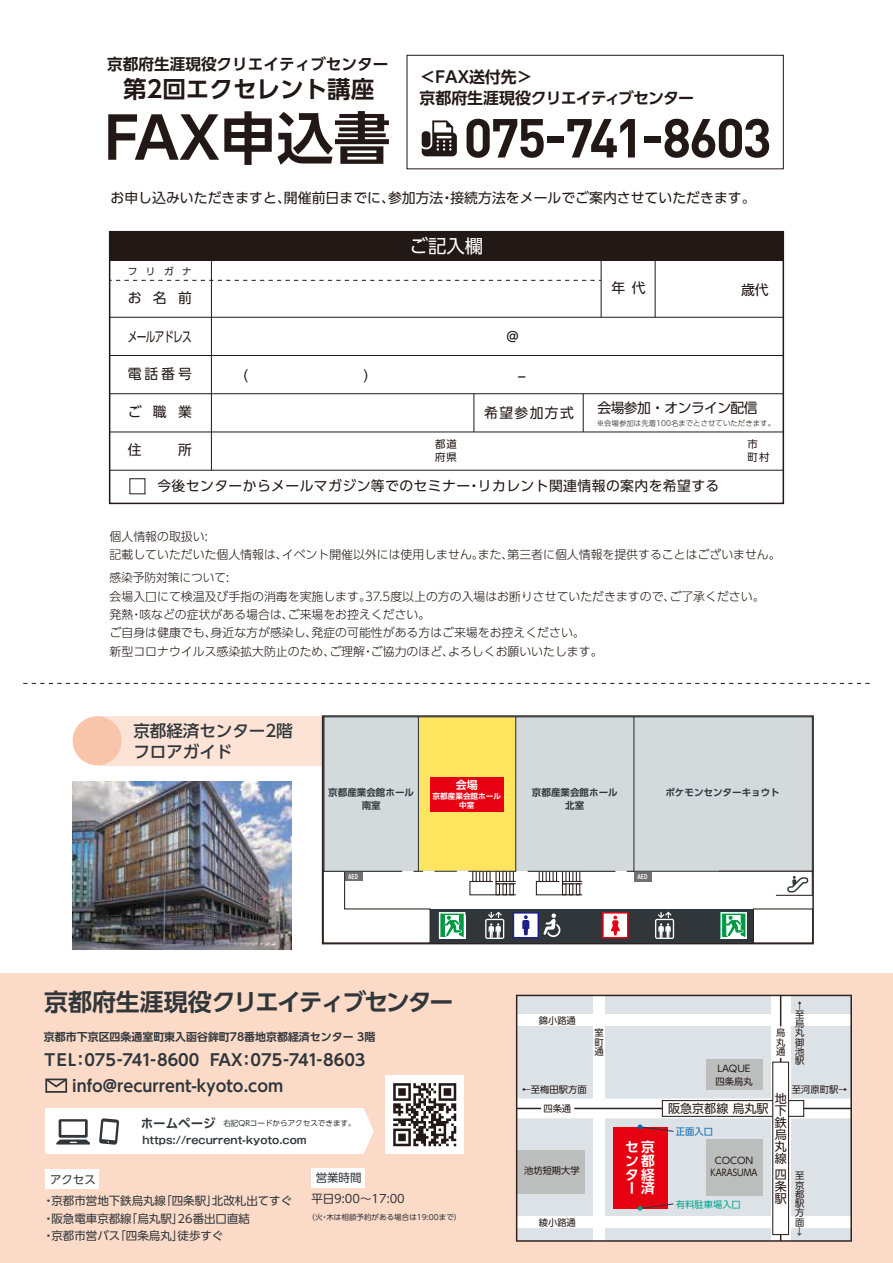
<style>
.page{position:relative;width:893px;height:1263px;background:#fff}
.page>*{position:absolute;margin:0;border:0;box-sizing:border-box;transform-origin:0 0}
.t1{font:700 56.85px "UD Shin Go Pr 6 N De";color:#221815}
.t2{font:700 54px "DIN";letter-spacing:-.04em;color:#221815}
.t3{font:700 24px "UD Shin Go Pr 6 N De";letter-spacing:-.09em;color:#30363a}
.t4{font:700 23.55px "UD Shin Go Pr 6 N De";color:#221815}
.t5{font:18.45px "UD Shin Go Pr 6 N";color:#fff}
.t6{font:500 16.5px/21.1px "UD Shin Go Pr 6 N";color:#30363a}
.t7{font:700 16.05px "UD Shin Go Pr 6 N De";color:#30363a}
.t8{font:700 15.9px/21.3px "UD Shin Go Pr 6 N De";color:#221815}
.t9{font:700 15.6px "UD Shin Go Pr 6 N De";color:#221815}
.t10{font:13.8px "UD Shin Go Pr 6 N";color:#221815}
.t11{font:13.8px "UD Shin Go Pr 6 N";letter-spacing:.03em;color:#221815}
.t12{font:13.8px "UD Shin Go Pr 6 N";letter-spacing:-.045em;color:#221815}
.t13{font:13.8px "UD Shin Go Pr 6 N";letter-spacing:-.06em;color:#221815;scale:.7 1}
.t14{font:13.8px "UD Shin Go Pr 6 N";color:#221815;scale:2 1}
.t15{font:700 13.65px/13.6px "UD Shin Go Pr 6 N De";color:#fff;text-align:justify}
.t16{font:12px/12px "UD Shin Go Pr 6 N";color:#221815;text-align:justify}
.t17{font:300 11.85px/18.3px "UD Shin Go Pr 6 N";color:#221815}
.t18{font:11.4px/17.5px "UD Shin Go Pr 6 N";color:#30363a}
.t19{font:700 10.95px "UD Shin Go Pr 6 N De";color:#30363a}
.t20{font:700 10.95px "UD Shin Go Pr 6 N De";color:#fff}
.t21{font:700 10.5px "Gothic MB101 Pr 6 N De";color:#30363a}
.t22{font:10.35px/12.8px "UD Shin Go Pr 6 N";color:#221815}
.t23{font:700 9.6px/13px "UD Shin Go Pr 6 N De";color:#30363a;text-align:center}
.t24{font:9.6px "UD Shin Go Pr 6 N";color:#221815}
.t25{font:9.3px/9.3px "UD Shin Go Pr 6 N";color:#221815;text-align:justify}
.t26{font:9.3px "UD Shin Go Pr 6 N";color:#00a38e}
.t27{font:9.3px "UD Shin Go Pr 6 N";color:#0065b2}
.t28{font:9.3px "Koz Go Pr 6 N";color:#221815}
.t29{font:700 7.65px/9px "UD Shin Go Pr 6 N De";color:#fff;text-align:center}
.t30{font:7.5px "UD Shin Go Pr 6 N";color:#30363a}
.t31{font:300 7.5px "UD Shin Go Pr 6 N";color:#221815}
.t32{font:6px "UD Shin Go C Osiz Pr 6 N De B";color:#fff}
.s1{font-family:"UD Shin Go Pr 6 N De";font-weight:700;font-size:12.45px}
</style>
<div class="page">
<div style="left:97px;top:716px;width:231px;height:49px;background:#fce3d6"></div>
<div style="left:73px;top:716px;width:49px;height:49px;background:#f8c5aa;border-radius:50%"></div>
<div style="left:0;top:974px;width:893px;height:289px;background:#fbdac8"></div>
<div style="left:110px;top:232px;width:673px;height:29px;background:#221815"></div>
<svg style="left:516px;top:995px;width:336px;height:247px;fill:#dde2e6"></svg>
<div style="left:109px;top:231px;width:675px;height:273px;border:2px solid #221815"></div>
<svg style="left:110px;top:280px;width:491px;height:1px"></svg>
<hr style="left:211px;top:261px;width:1px;height:209px;background:#221815">
<hr style="left:110px;top:317px;width:673px;height:1px;background:#221815">
<hr style="left:110px;top:355px;width:673px;height:1px;background:#221815">
<hr style="left:110px;top:393px;width:673px;height:1px;background:#221815">
<hr style="left:110px;top:432px;width:673px;height:1px;background:#221815">
<hr style="left:110px;top:470px;width:673px;height:1px;background:#221815">
<hr style="left:601px;top:261px;width:1px;height:56px;background:#221815">
<hr style="left:655px;top:261px;width:1px;height:56px;background:#221815">
<hr style="left:474px;top:394px;width:1px;height:38px;background:#221815">
<hr style="left:583px;top:394px;width:1px;height:38px;background:#221815">
<svg style="left:23px;top:683px;width:847px;height:1px"></svg>
<svg style="left:422px;top:120px;width:35px;height:36px"></svg>
<div style="left:407px;top:55px;width:376px;height:114px;border:1px solid #221815"></div>
<svg style="left:322px;top:715px;width:492px;height:229px"></svg>
<div style="left:430px;top:909px;width:323px;height:34px;background:#30363a"></div>
<svg style="left:655px;top:911px;width:19px;height:28px"></svg>
<svg style="left:602px;top:912px;width:26px;height:26px"></svg>
<div style="left:632px;top:716px;width:181px;height:156px;background:#d4d9dc;border:1px solid #30363a"></div>
<div style="left:323px;top:716px;width:310px;height:156px;background:#ffe55f;border:1px solid #30363a"></div>
<div style="left:753px;top:908px;width:60px;height:35px;background:#fff"></div>
<div style="left:46px;top:1170px;width:53px;height:19px;background:#fff"></div>
<div style="left:311px;top:1168px;width:54px;height:20px;background:#fff"></div>
<svg style="left:45px;top:1078px;width:22px;height:15px"></svg>
<div style="left:386px;top:1075px;width:78px;height:79px;background:#fff"></div>
<svg style="left:393px;top:1083px;width:63px;height:63px"></svg>
<div style="left:45px;top:1108px;width:319px;height:46px;background:#fff"></div>
<svg style="left:364px;top:1109px;width:10px;height:44px"></svg>
<svg style="left:56px;top:1119px;width:34px;height:25px"></svg>
<svg style="left:99px;top:1118px;width:20px;height:27px"></svg>
<div style="left:634px;top:872px;width:17px;height:9px;background:#727171"></div>
<svg style="left:718px;top:870px;width:95px;height:68px"></svg>
<img style="left:73px;top:782px;width:219px;height:167px">
<div style="left:130px;top:478px;width:15px;height:16px;border:1px solid #221815"></div>
<div style="left:323px;top:716px;width:96px;height:156px;background:#d4d9dc;border:1px solid #30363a"></div>
<div style="left:515px;top:716px;width:119px;height:156px;background:#d4d9dc;border:1px solid #30363a"></div>
<div style="left:430px;top:777px;width:73px;height:34px;background:#e60012"></div>
<svg style="left:615px;top:870px;width:12px;height:2px"></svg>
<svg style="left:322px;top:870px;width:261px;height:74px"></svg>
<h3 class="t9" style="left:107px;top:52px;width:283px">京都府生涯現役クリエイティブセンター</h3>
<h3 class="t4" style="left:123px;top:70px;width:253px">第2回エクセレント講座</h3>
<h1 class="t1" style="left:105px;top:92px;width:287px">FAX申込書</h1>
<h3 class="t8" style="left:419px;top:66px;width:276px">＜FAX送付先＞<br>京都府生涯現役クリエイティブセンター</h3>
<h2 class="t2" style="left:464px;top:103px;width:310px">075-741-8603</h2>
<p class="t10" style="left:111px;top:186px;width:647px">お申し込みいただきますと、開催前日までに、参加方法・接続方法をメールでご案内させていただきます。</p>
<p class="t24" style="left:128px;top:264px;width:66px">フリガナ</p>
<p class="t10" style="left:128px;top:287px;width:66px">お名前</p>
<p class="t13" style="left:128px;top:325px;width:93px">メールアドレス</p>
<p class="t10" style="left:128px;top:363px;width:66px">電話番号</p>
<p class="t10" style="left:128px;top:401px;width:66px">ご職業</p>
<p class="t10" style="left:128px;top:439px;width:15px">住</p>
<p class="t10" style="left:178px;top:439px;width:15px">所</p>
<h3 class="t5" style="left:410px;top:231px;width:75px">ご記入欄</h3>
<p class="t10" style="left:506px;top:325px;width:14px">@</p>
<p class="t14" style="left:518px;top:365px;width:6px">-</p>
<p class="t10" style="left:611px;top:277px;width:36px">年代</p>
<p class="t10" style="left:741px;top:278px;width:29px">歳代</p>
<p class="t10" style="left:484px;top:401px;width:91px">希望参加方式</p>
<p class="t12" style="left:598px;top:396px;width:162px">会場参加 ・ オンライン配信</p>
<p class="t31" style="left:597px;top:417px;width:180px">※会場参加は先着100名までとさせていただきます。</p>
<p class="t22" style="left:435px;top:437px;width:23px">都道府県</p>
<p class="t22" style="left:748px;top:437px;width:23px">市町村</p>
<p class="t11" style="left:157px;top:475px;width:564px">今後センターからメールマガジン等でのセミナー・リカレント関連情報の案内を希望する</p>
<p class="t17" style="left:110px;top:526px;width:673px">個人情報の取扱い:<br>記載していただいた個人情報は、イベント開催以外には使用しません。また、第三者に個人情報を提供することはございません。</p>
<p class="t17" style="left:110px;top:568px;width:656px">感染予防対策について:<br>会場入口にて検温及び手指の消毒を実施します。37.5度以上の方の入場はお断りさせていただきますので、ご了承ください。発熱・咳などの症状がある場合は、ご来場をお控えください。<br>ご自身は健康でも、身近な方が感染し、発症の可能性がある方はご来場をお控えください。<br>新型コロナウイルス感染拡大防止のため、ご理解・ご協力のほど、よろしくお願いいたします。</p>
<h3 class="t6" style="left:133px;top:720px;width:161px">京都経済センター2階フロアガイド</h3>
<p class="t23" style="left:328px;top:786px;width:87px">京都産業会館ホール南室</p>
<p class="t20" style="left:456px;top:776px;width:24px">会場</p>
<p class="t29" style="left:433px;top:791px;width:70px">京都産業会館ホール中室</p>
<p class="t23" style="left:532px;top:786px;width:87px">京都産業会館ホール北室</p>
<p class="t23" style="left:665px;top:786px;width:116px">ポケモンセンターキョウト</p>
<p class="t32" style="left:348px;top:872px;width:11px">AED</p>
<p class="t32" style="left:638px;top:872px;width:11px">AED</p>
<h3 class="t3" style="left:44px;top:983px;width:411px">京都府生涯現役クリエイティブセンター</h3>
<p class="t19" style="left:44px;top:1027px;width:333px">京都市下京区四条通室町東入函谷鉾町78番地京都経済センター 3階</p>
<h3 class="t7" style="left:45px;top:1047px;width:322px">TEL：075-741-8600 FAX：075-741-8603</h3>
<h3 class="t7" style="left:72px;top:1073px;width:212px">info@recurrent-kyoto.com</h3>
<p class="t21" style="left:142px;top:1131px;width:166px">https://recurrent-kyoto.com</p>
<p class="t30" style="left:141px;top:1117px;width:217px"><span class="s1">ホームページ</span> 右記QRコードからアクセスできます。</p>
<p class="t18" style="left:50px;top:1170px;width:47px">アクセス</p>
<p class="t18" style="left:316px;top:1169px;width:47px">営業時間</p>
<p class="t18" style="left:43px;top:1192px;width:251px">・京都市営地下鉄烏丸線「四条駅」北改札出てすぐ・阪急電車京都線「烏丸駅」26番出口直結<br>・京都市営バス「四条烏丸」徒歩すぐ</p>
<p class="t18" style="left:311px;top:1190px;width:95px">平日9:00～17:00</p>
<p class="t30" style="left:308px;top:1211px;width:155px">（火・木は相談予約がある場合は19:00まで）</p>
<p class="t25" style="left:795px;top:1000px;width:11px;text-align:left">↑至烏丸御池駅</p>
<p class="t25" style="left:539px;top:1015px;width:39px">錦小路通</p>
<p class="t25" style="left:595px;top:1028px;width:11px">室町通</p>
<p class="t25" style="left:776px;top:1028px;width:11px">烏丸通</p>
<p class="t25" style="left:715px;top:1062px;width:39px;line-height:12.6px">LAQUE四条烏丸</p>
<p class="t16" style="left:668px;top:1102px;width:102px">阪急京都線 烏丸駅</p>
<p class="t16" style="left:775px;top:1092px;width:13px">地下鉄烏丸線</p>
<p class="t16" style="left:775px;top:1168px;width:13px">四条駅</p>
<p class="t25" style="left:522px;top:1085px;width:66px">←至梅田駅方面</p>
<p class="t25" style="left:792px;top:1085px;width:57px">至河原町駅→</p>
<p class="t25" style="left:543px;top:1104px;width:29px">四条通</p>
<p class="t27" style="left:676px;top:1124px;width:39px">正面入口</p>
<p class="t15" style="left:625px;top:1140px;width:31px">セ京ン都タ経ー</p>
<p class="t25" style="left:711px;top:1153px;width:48px;line-height:12.6px;text-align:center">COCON<br>KARASUMA</p>
<p class="t26" style="left:676px;top:1196px;width:66px">有料駐車場入口</p>
<p class="t25" style="left:524px;top:1165px;width:57px">池坊短期大学</p>
<p class="t25" style="left:795px;top:1171px;width:11px">至京都駅方面</p>
<p class="t28" style="left:795px;top:1226px;width:8px">↓</p>
<p class="t15" style="left:641px;top:1181px;width:15px">済</p>
<p class="t25" style="left:539px;top:1217px;width:39px">綾小路通</p>
</div>
